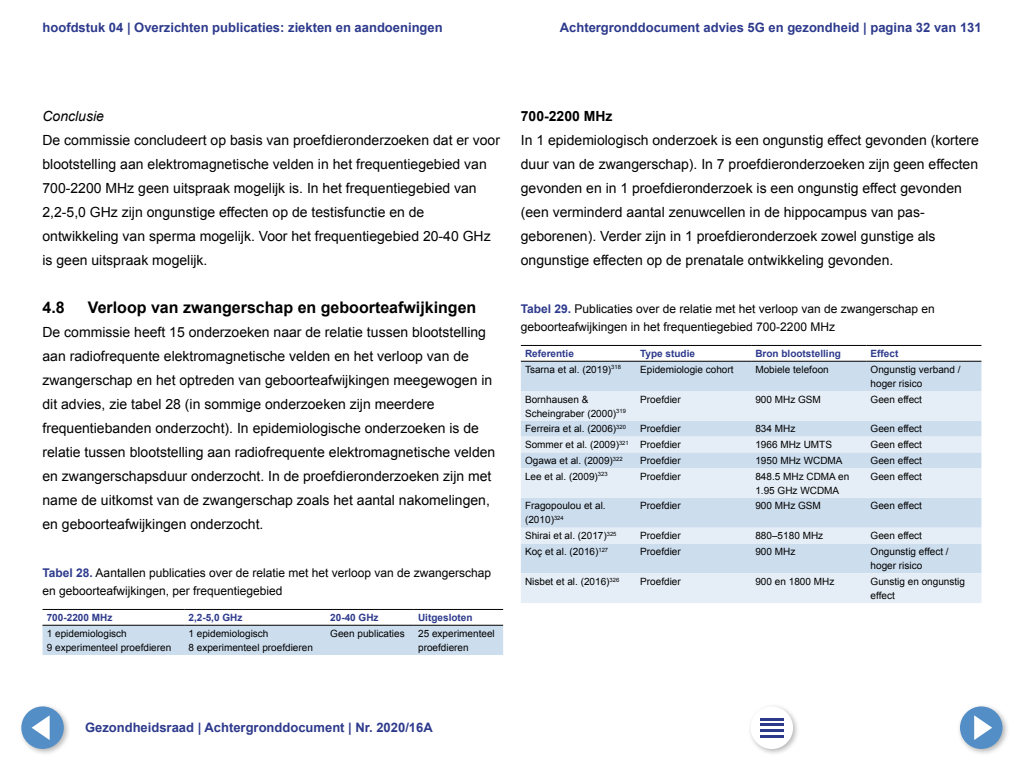
<style>
.page{position:relative;width:1024px;height:768px;background:#fff}
.page>*{position:absolute;margin:0;border:0;box-sizing:border-box;transform-origin:0 0}
.Kop_1_1_vet{font:700 16px "Arial";color:#000}
.Plat_z_ruimte{font:14px/24px "Arial";color:#000}
.Kop_z_nr_vet{font:700 14px "Arial";color:#000}
.Plat_z_ruimte-2{font:italic 14px "Arial";color:#000}
.t1{font:700 13px "Arial";color:#2d3a8c}
.Tabel_Kop{font:12px/18px "Arial";color:#000}
.Tabeltekst{font:10px/14px "Arial";color:#000}
.Tabeltekst_Vet{font:700 10px "Arial";color:#2d3a8c}
.s1{font-weight:700;color:#2d3a8c}
</style>
<div class="page">
<div style="left:43px;top:624px;width:460px;height:31px;background:#cde"></div>
<hr style="left:43px;top:609px;width:141px;height:1px;background:#000">
<hr style="left:184px;top:609px;width:142px;height:1px;background:#000">
<hr style="left:326px;top:609px;width:88px;height:1px;background:#000">
<hr style="left:414px;top:609px;width:89px;height:1px;background:#000">
<hr style="left:43px;top:625px;width:141px;height:1px;background:#000">
<hr style="left:184px;top:625px;width:142px;height:1px;background:#000">
<hr style="left:326px;top:625px;width:88px;height:1px;background:#000">
<hr style="left:414px;top:625px;width:89px;height:1px;background:#000">
<svg style="left:521px;top:360px;width:460px;height:1px"></svg>
<div style="left:521px;top:362px;width:460px;height:29px;background:#cde"></div>
<svg style="left:521px;top:391px;width:460px;height:212px;background:#dae6f2"></svg>
<hr style="left:521px;top:345px;width:115px;height:1px;background:#000">
<hr style="left:636px;top:345px;width:115px;height:1px;background:#000">
<hr style="left:751px;top:345px;width:115px;height:1px;background:#000">
<hr style="left:866px;top:345px;width:115px;height:1px;background:#000">
<hr style="left:521px;top:361px;width:115px;height:1px;background:#000">
<hr style="left:636px;top:361px;width:115px;height:1px;background:#000">
<hr style="left:751px;top:361px;width:115px;height:1px;background:#000">
<hr style="left:866px;top:361px;width:115px;height:1px;background:#000">
<div style="left:18px;top:703px;width:53px;height:53px;background:#000;opacity:.3"></div>
<div style="left:21px;top:706px;width:43px;height:43px;background:#548ec6;border-radius:50%"></div>
<svg style="left:32px;top:715px;width:18px;height:25px"></svg>
<div style="left:747px;top:703px;width:53px;height:53px;background:#000;opacity:.3"></div>
<div style="left:751px;top:707px;width:42px;height:42px;background:#fff;border-radius:50%"></div>
<hr style="left:760px;top:718px;width:24px;height:2px;background:#2d3a8c">
<hr style="left:760px;top:724px;width:24px;height:2px;background:#2d3a8c">
<hr style="left:760px;top:730px;width:24px;height:2px;background:#2d3a8c">
<hr style="left:760px;top:735px;width:24px;height:2px;background:#2d3a8c">
<div style="left:957px;top:703px;width:53px;height:53px;background:#000;opacity:.3"></div>
<div style="left:960px;top:706px;width:43px;height:43px;background:#548ec6;border-radius:50%"></div>
<svg style="left:974px;top:715px;width:18px;height:25px"></svg>
<p class="t1" style="left:43px;top:19px;width:402px">hoofdstuk 04 | Overzichten publicaties: ziekten en aandoeningen</p>
<p class="t1" style="left:560px;top:19px;width:423px">Achtergronddocument advies 5G en gezondheid | pagina 32 van 131</p>
<p class="Plat_z_ruimte-2" style="left:43px;top:107px;width:63px">Conclusie</p>
<p class="Plat_z_ruimte" style="left:43px;top:128px;width:459px">De commissie concludeert op basis van proefdieronderzoeken dat er voor blootstelling aan elektromagnetische velden in het frequentiegebied van 700-2200 MHz geen uitspraak mogelijk is. In het frequentiegebied van 2,2-5,0 GHz zijn ongunstige effecten op de testisfunctie en de ontwikkeling van sperma mogelijk. Voor het frequentiegebied 20-40 GHz is geen uitspraak mogelijk.</p>
<h2 class="Kop_1_1_vet" style="left:43px;top:297px;width:24px">4.8</h2>
<h2 class="Kop_1_1_vet" style="left:88px;top:297px;width:390px">Verloop van zwangerschap en geboorteafwijkingen</h2>
<p class="Plat_z_ruimte" style="left:43px;top:320px;width:454px">De commissie heeft 15 onderzoeken naar de relatie tussen blootstelling aan radiofrequente elektromagnetische velden en het verloop van de zwangerschap en het optreden van geboorteafwijkingen meegewogen in dit advies, zie tabel 28 (in sommige onderzoeken zijn meerdere frequentiebanden onderzocht). In epidemiologische onderzoeken is de relatie tussen blootstelling aan radiofrequente elektromagnetische velden en zwangerschapsduur onderzocht. In de proefdieronderzoeken zijn met name de uitkomst van de zwangerschap zoals het aantal nakomelingen, en geboorteafwijkingen onderzocht.</p>
<h2 class="Tabel_Kop" style="left:43px;top:564px;width:450px"><span class="s1">Tabel 28.</span> Aantallen publicaties over de relatie met het verloop van de zwangerschap en geboorteafwijkingen, per frequentiegebied</h2>
<p class="Tabeltekst_Vet" style="left:47px;top:611px;width:67px">700-2200 MHz</p>
<p class="Tabeltekst_Vet" style="left:189px;top:611px;width:55px">2,2-5,0 GHz</p>
<p class="Tabeltekst_Vet" style="left:330px;top:611px;width:50px">20-40 GHz</p>
<p class="Tabeltekst_Vet" style="left:418px;top:611px;width:56px">Uitgesloten</p>
<p class="Tabeltekst" style="left:47px;top:626px;width:82px">1 epidemiologisch</p>
<p class="Tabeltekst" style="left:47px;top:640px;width:126px">9 experimenteel proefdieren</p>
<p class="Tabeltekst" style="left:330px;top:626px;width:76px">Geen publicaties</p>
<p class="Tabeltekst" style="left:418px;top:626px;width:78px">25 experimenteel proefdieren</p>
<p class="Tabeltekst" style="left:189px;top:626px;width:82px">1 epidemiologisch</p>
<p class="Tabeltekst" style="left:189px;top:640px;width:126px">8 experimenteel proefdieren</p>
<h2 class="Kop_z_nr_vet" style="left:521px;top:107px;width:93px">700-2200 MHz</h2>
<p class="Plat_z_ruimte" style="left:521px;top:128px;width:460px">In 1 epidemiologisch onderzoek is een ongunstig effect gevonden (kortere duur van de zwangerschap). In 7 proefdieronderzoeken zijn geen effecten gevonden en in 1 proefdieronderzoek is een ongunstig effect gevonden (een verminderd aantal zenuwcellen in de hippocampus van pas-- geborenen). Verder zijn in 1 proefdieronderzoek zowel gunstige als ongunstige effecten op de prenatale ontwikkeling gevonden.</p>
<h2 class="Tabel_Kop" style="left:521px;top:300px;width:415px"><span class="s1">Tabel 29.</span> Publicaties over de relatie met het verloop van de zwangerschap en geboorteafwijkingen in het frequentiegebied 700-2200 MHz</h2>
<p class="Tabeltekst_Vet" style="left:525px;top:347px;width:50px">Referentie</p>
<p class="Tabeltekst_Vet" style="left:640px;top:347px;width:56px">Type studie</p>
<p class="Tabeltekst_Vet" style="left:755px;top:347px;width:87px">Bron blootstelling</p>
<p class="Tabeltekst_Vet" style="left:871px;top:347px;width:29px">Effect</p>
<p class="Tabeltekst" style="left:525px;top:362px;width:97px">Tsarna et al. (2019)<sup>318</sup></p>
<p class="Tabeltekst" style="left:640px;top:362px;width:95px">Epidemiologie cohort</p>
<p class="Tabeltekst" style="left:755px;top:362px;width:75px">Mobiele telefoon</p>
<p class="Tabeltekst" style="left:871px;top:362px;width:92px">Ongunstig verband / hoger risico</p>
<p class="Tabeltekst" style="left:525px;top:392px;width:102px">Bornhausen &amp;<br>Scheingraber (2000)<sup>319</sup></p>
<p class="Tabeltekst" style="left:640px;top:392px;width:42px">Proefdier</p>
<p class="Tabeltekst" style="left:755px;top:392px;width:67px">900 MHz GSM</p>
<p class="Tabeltekst" style="left:871px;top:392px;width:53px">Geen effect</p>
<p class="Tabeltekst" style="left:525px;top:422px;width:102px">Ferreira et al. (2006)<sup>320</sup></p>
<p class="Tabeltekst" style="left:640px;top:422px;width:42px">Proefdier</p>
<p class="Tabeltekst" style="left:755px;top:422px;width:42px">834 MHz</p>
<p class="Tabeltekst" style="left:871px;top:422px;width:53px">Geen effect</p>
<p class="Tabeltekst" style="left:525px;top:438px;width:105px">Sommer et al. (2009)<sup>321</sup></p>
<p class="Tabeltekst" style="left:640px;top:438px;width:42px">Proefdier</p>
<p class="Tabeltekst" style="left:755px;top:438px;width:78px">1966 MHz UMTS</p>
<p class="Tabeltekst" style="left:871px;top:438px;width:53px">Geen effect</p>
<p class="Tabeltekst" style="left:525px;top:454px;width:99px">Ogawa et al. (2009)<sup>322</sup></p>
<p class="Tabeltekst" style="left:640px;top:454px;width:42px">Proefdier</p>
<p class="Tabeltekst" style="left:755px;top:454px;width:89px">1950 MHz WCDMA</p>
<p class="Tabeltekst" style="left:871px;top:454px;width:53px">Geen effect</p>
<p class="Tabeltekst" style="left:525px;top:469px;width:84px">Lee et al. (2009)<sup>323</sup></p>
<p class="Tabeltekst" style="left:640px;top:469px;width:42px">Proefdier</p>
<p class="Tabeltekst" style="left:755px;top:469px;width:95px">848.5 MHz CDMA en<br>1.95 GHz WCDMA</p>
<p class="Tabeltekst" style="left:871px;top:469px;width:53px">Geen effect</p>
<p class="Tabeltekst" style="left:525px;top:499px;width:82px">Fragopoulou et al. (2010)<sup>324</sup></p>
<p class="Tabeltekst" style="left:640px;top:499px;width:42px">Proefdier</p>
<p class="Tabeltekst" style="left:755px;top:499px;width:67px">900 MHz GSM</p>
<p class="Tabeltekst" style="left:871px;top:499px;width:53px">Geen effect</p>
<p class="Tabeltekst" style="left:525px;top:529px;width:93px">Shirai et al. (2017)<sup>325</sup></p>
<p class="Tabeltekst" style="left:640px;top:529px;width:42px">Proefdier</p>
<p class="Tabeltekst" style="left:755px;top:529px;width:69px">880–5180 MHz</p>
<p class="Tabeltekst" style="left:871px;top:529px;width:53px">Geen effect</p>
<p class="Tabeltekst" style="left:525px;top:545px;width:85px">Koç et al. (2016)<sup>127</sup></p>
<p class="Tabeltekst" style="left:640px;top:545px;width:42px">Proefdier</p>
<p class="Tabeltekst" style="left:755px;top:545px;width:42px">900 MHz</p>
<p class="Tabeltekst" style="left:871px;top:545px;width:80px">Ongunstig effect / hoger risico</p>
<p class="Tabeltekst" style="left:525px;top:574px;width:96px">Nisbet et al. (2016)<sup>326</sup></p>
<p class="Tabeltekst" style="left:640px;top:574px;width:42px">Proefdier</p>
<p class="Tabeltekst" style="left:755px;top:574px;width:80px">900 en 1800 MHz</p>
<p class="Tabeltekst" style="left:871px;top:574px;width:96px">Gunstig en ongunstig effect</p>
<p class="t1" style="left:85px;top:719px;width:349px">Gezondheidsraad | Achtergronddocument | Nr. 2020/16A</p>
</div>
